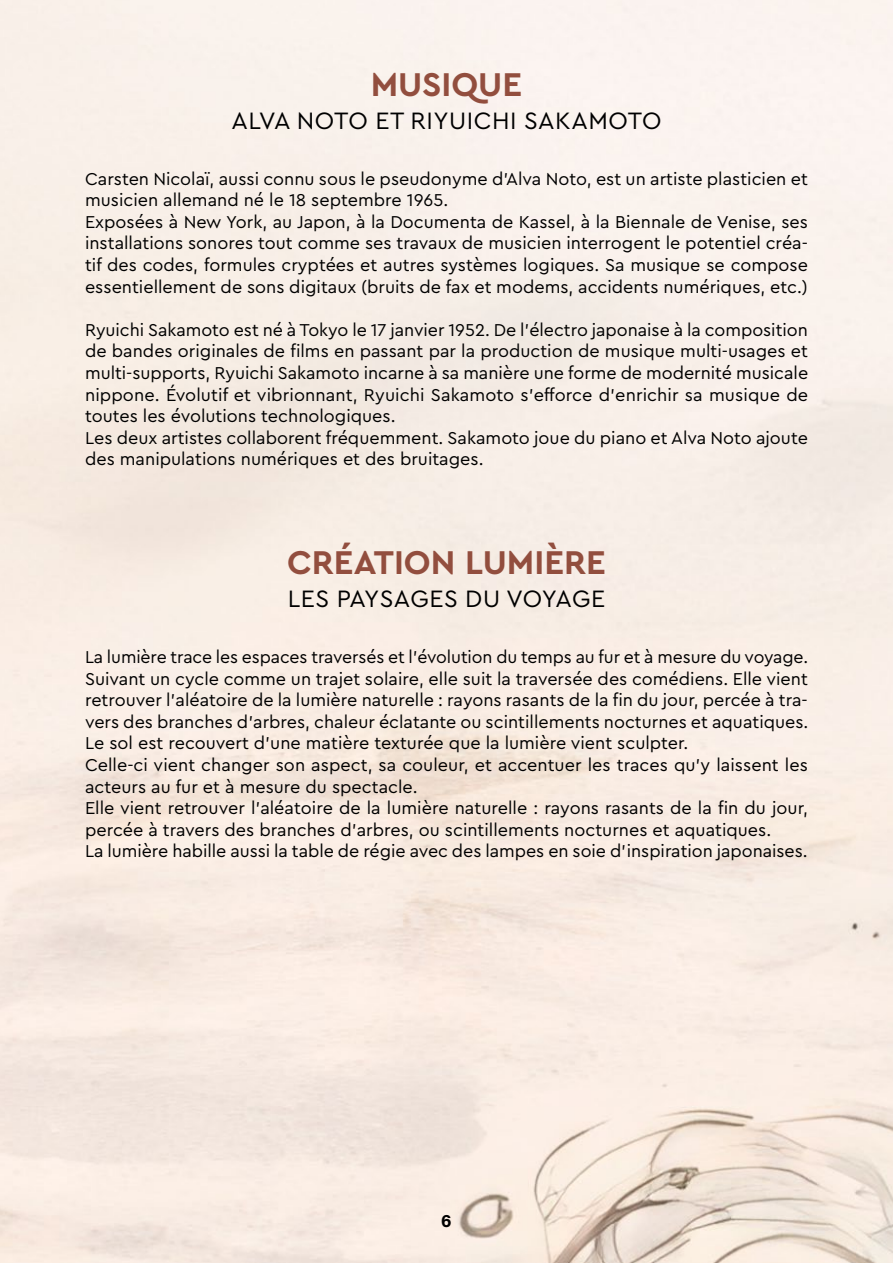
<style>
.page{position:relative;width:893px;height:1263px;background:#fff}
.page>*{position:absolute;margin:0;border:0;box-sizing:border-box;transform-origin:0 0}
.t1{font:700 34.5px "Cera PRO";color:#924e3e}
.t2{font:24.75px "Cera PRO";letter-spacing:.02em;color:#000}
.t3{font:18px/21.6px "Cera PRO";color:#000}
.t4{font:700 18px "Acumin Pro";color:#000}
</style>
<div class="page">
<img style="left:0;top:0;width:893px;height:1263px">
<h1 class="t1" style="left:371px;top:61px;width:153px">MUSIQUE</h1>
<h2 class="t2" style="left:231px;top:104px;width:432px">ALVA NOTO ET RIYUICHI SAKAMOTO</h2>
<p class="t3" style="left:85px;top:167px;width:724px">Carsten Nicolaï, aussi connu sous le pseudonyme d’Alva Noto, est un artiste plasticien et musicien allemand né le 18 septembre 1965.<br>Exposées à New York, au Japon, à la Documenta de Kassel, à la Biennale de Venise, ses installations sonores tout comme ses travaux de musicien interrogent le potentiel créa&shy;tif des codes, formules cryptées et autres systèmes logiques. Sa musique se compose essentiellement de sons digitaux (bruits de fax et modems, accidents numériques, etc.)</p>
<p class="t3" style="left:85px;top:318px;width:725px">Ryuichi Sakamoto est né à Tokyo le 17 janvier 1952. De l’électro japonaise à la composition de bandes originales de films en passant par la production de musique multi-usages et multi-supports, Ryuichi Sakamoto incarne à sa manière une forme de modernité musicale nippone. Évolutif et vibrionnant, Ryuichi Sakamoto s’efforce d’enrichir sa musique de toutes les évolutions technologiques.<br>Les deux artistes collaborent fréquemment. Sakamoto joue du piano et Alva Noto ajoute des manipulations numériques et des bruitages.</p>
<h1 class="t1" style="left:287px;top:540px;width:320px">CRÉATION LUMIÈRE</h1>
<h2 class="t2" style="left:288px;top:582px;width:319px">LES PAYSAGES DU VOYAGE</h2>
<p class="t3" style="left:85px;top:645px;width:725px">La lumière trace les espaces traversés et l’évolution du temps au fur et à mesure du voyage.<br>Suivant un cycle comme un trajet solaire, elle suit la traversée des comédiens. Elle vient retrouver l’aléatoire de la lumière naturelle : rayons rasants de la fin du jour, percée à tra&shy;vers des branches d’arbres, chaleur éclatante ou scintillements nocturnes et aquatiques.<br>Le sol est recouvert d’une matière texturée que la lumière vient sculpter.<br>Celle-ci vient changer son aspect, sa couleur, et accentuer les traces qu’y laissent les acteurs au fur et à mesure du spectacle.<br>Elle vient retrouver l’aléatoire de la lumière naturelle : rayons rasants de la fin du jour, percée à travers des branches d’arbres, ou scintillements nocturnes et aquatiques.<br>La lumière habille aussi la table de régie avec des lampes en soie d’inspiration japonaises.</p>
<p class="t4" style="left:441px;top:1208px;width:12px">6</p>
</div>
